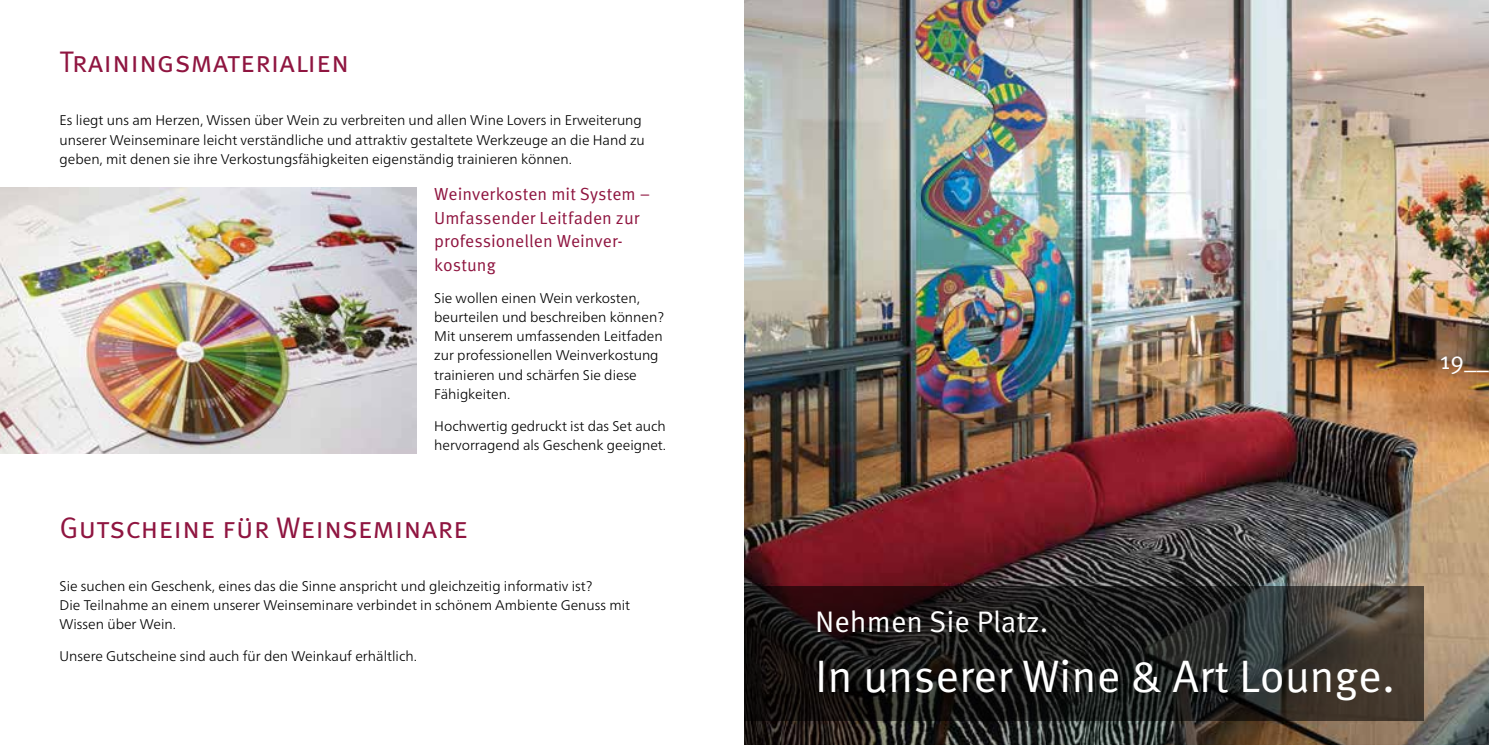
<style>
.page{position:relative;width:1489px;height:745px;background:#fff}
.page>*{position:absolute;margin:0;border:0;box-sizing:border-box;transform-origin:0 0}
.t1{font:45.5px "Meta Pro Norm";letter-spacing:-.005em;color:#fff}
.t2{font:29.75px "Meta Pro Norm";color:#8f1540}
.t3{font:29.75px "Meta Pro Norm";color:#fff}
.t4{font:24.5px "Meta Pro Norm";color:#fff}
.t5{font:17.5px/23.6px "Meta Pro Norm";color:#8f1540}
.t6{font:300 14px/19.2px "Frutiger Neue LT Pro";color:#000}
</style>
<div class="page">
<img style="left:744px;top:0;width:744px;height:744px">
<svg style="left:744px;top:585px;width:680px;height:134px;background:#24211f"></svg>
<img style="left:0;top:187px;width:416px;height:266px">
<h2 class="t2" style="left:60px;top:39px;width:291px">Trainingsmaterialien</h2>
<p class="t6" style="left:60px;top:111px;width:587px">Es liegt uns am Herzen, Wissen über Wein zu verbreiten und allen Wine Lovers in Erweiterung unserer Weinseminare leicht verständliche und attraktiv gestaltete Werkzeuge an die Hand zu geben, mit denen sie ihre Verkostungsfähigkeiten eigenständig trainieren können.</p>
<p class="t5" style="left:434px;top:181px;width:217px">Weinverkosten mit System –<br>Umfassender Leitfaden zur professionellen Weinver&shy;kostung</p>
<p class="t6" style="left:434px;top:288px;width:231px">Sie wollen einen Wein verkosten, beurteilen und beschreiben können?<br>Mit unserem umfassenden Leitfaden zur professionellen Weinverkostung trainieren und schärfen Sie diese<br>Fähigkeiten.</p>
<p class="t6" style="left:434px;top:415px;width:233px">Hochwertig gedruckt ist das Set auch hervorragend als Geschenk geeignet.</p>
<h2 class="t2" style="left:60px;top:504px;width:410px">Gutscheine für Weinseminare</h2>
<p class="t6" style="left:60px;top:576px;width:572px">Sie suchen ein Geschenk, eines das die Sinne anspricht und gleichzeitig informativ ist?<br>Die Teilnahme an einem unserer Weinseminare verbindet in schönem Ambiente Genuss mit<br>Wissen über Wein.</p>
<p class="t6" style="left:60px;top:646px;width:359px">Unsere Gutscheine sind auch für den Weinkauf erhältlich.</p>
<h3 class="t4" style="left:1439px;top:341px;width:51px">19__</h3>
<h2 class="t3" style="left:815px;top:598px;width:235px">Nehmen Sie Platz.</h2>
<h1 class="t1" style="left:815px;top:641px;width:581px">In unserer Wine &amp; Art Lounge.</h1>
</div>
